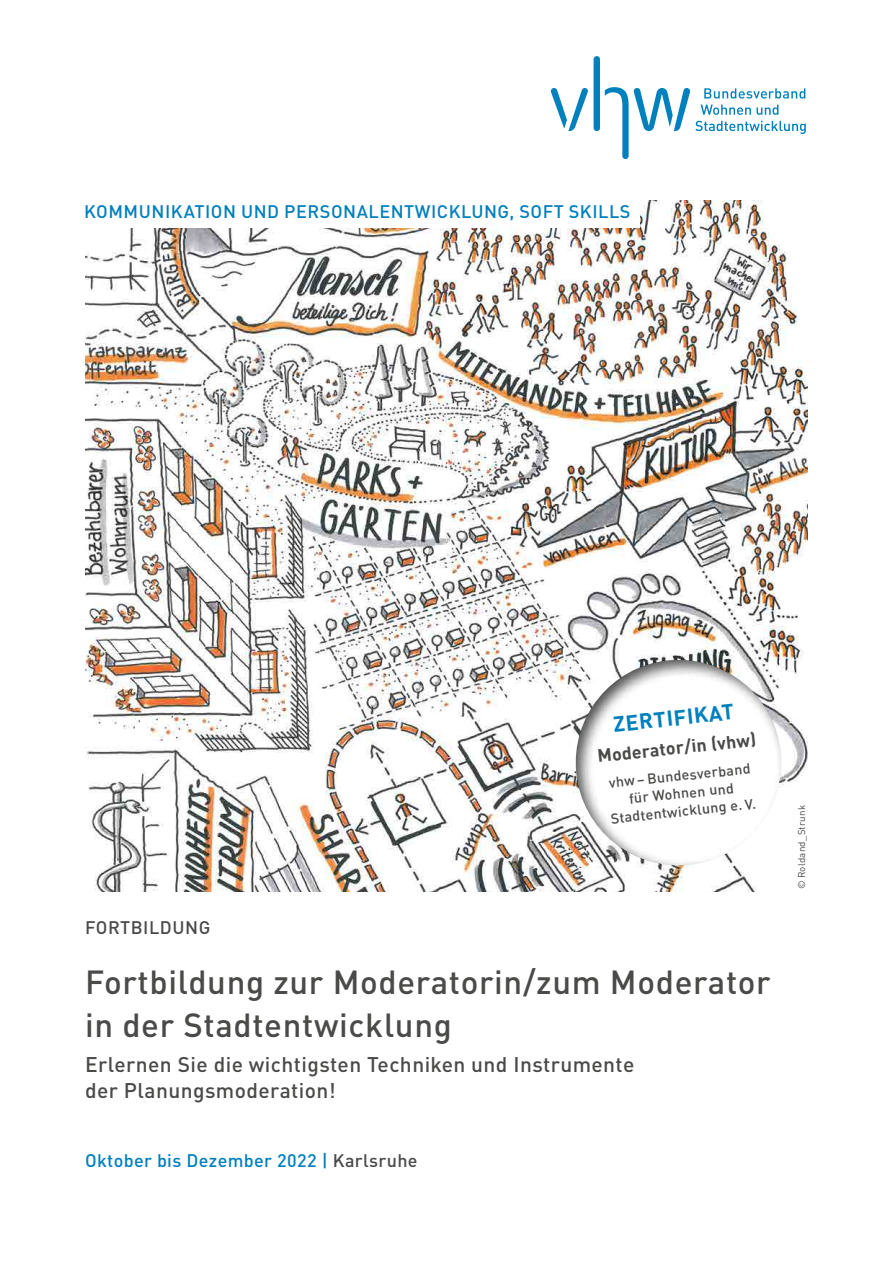
<style>
.page{position:relative;width:893px;height:1263px;background:#fff}
.page>*{position:absolute;margin:0;border:0;box-sizing:border-box;transform-origin:0 0}
.t1{font:500 33px/43.2px "DIN Pro";letter-spacing:.02em;color:#4a4a49}
.t2{font:700 21.45px "DIN Pro";color:#0080bc}
.t3{font:500 21px/25.8px "DIN Pro";letter-spacing:.02em;color:#4a4a49}
.t4{font:500 18px "DIN Pro";letter-spacing:.03em;color:#0080bc}
.t5{font:500 18px "DIN Pro";letter-spacing:.03em;color:#4a4a49}
.t6{font:700 17.85px "DIN Pro";color:#4a4a49}
.t7{font:500 14.25px/17.9px "DIN Pro";color:#4a4a49;text-align:center}
.t8{font:9.75px "DIN Pro";letter-spacing:.025em;color:#4a4a49}
.s1{color:#4a4a49}
</style>
<div class="page">
<img style="left:85px;top:201px;width:723px;height:691px">
<svg style="left:551px;top:638px;width:253px;height:239px"></svg>
<svg style="left:551px;top:56px;width:255px;height:103px"></svg>
<div style="left:78px;top:198px;width:562px;height:29px;background:#fff"></div>
<p class="t4" style="left:84px;top:197px;width:548px">KOMMUNIKATION UND PERSONALENTWICKLUNG, SOFT SKILLS</p>
<p class="t2" style="left:612px;top:710px;width:123px;rotate:-6deg">ZERTIFIKAT</p>
<p class="t6" style="left:596px;top:744px;width:161px;rotate:-6deg">Moderator/in (vhw)</p>
<p class="t7" style="left:606px;top:773px;width:147px;rotate:-6deg">vhw – Bundesverband für Wohnen und<br>Stadtentwicklung e. V.</p>
<p class="t5" style="left:85px;top:913px;width:127px">FORTBILDUNG</p>
<h1 class="t1" style="left:85px;top:957px;width:687px">Fortbildung zur Moderatorin/zum Moderator in der Stadtentwicklung</h1>
<p class="t3" style="left:85px;top:1049px;width:551px">Erlernen Sie die wichtigsten Techniken und Instrumente der Planungsmoderation!</p>
<p class="t4" style="left:85px;top:1146px;width:334px">Oktober bis Dezember 2022 | <span class="s1">Karlsruhe</span></p>
<p class="t8" style="left:794px;top:889px;width:86px;rotate:-90deg">© Roldand_Strunk</p>
</div>
